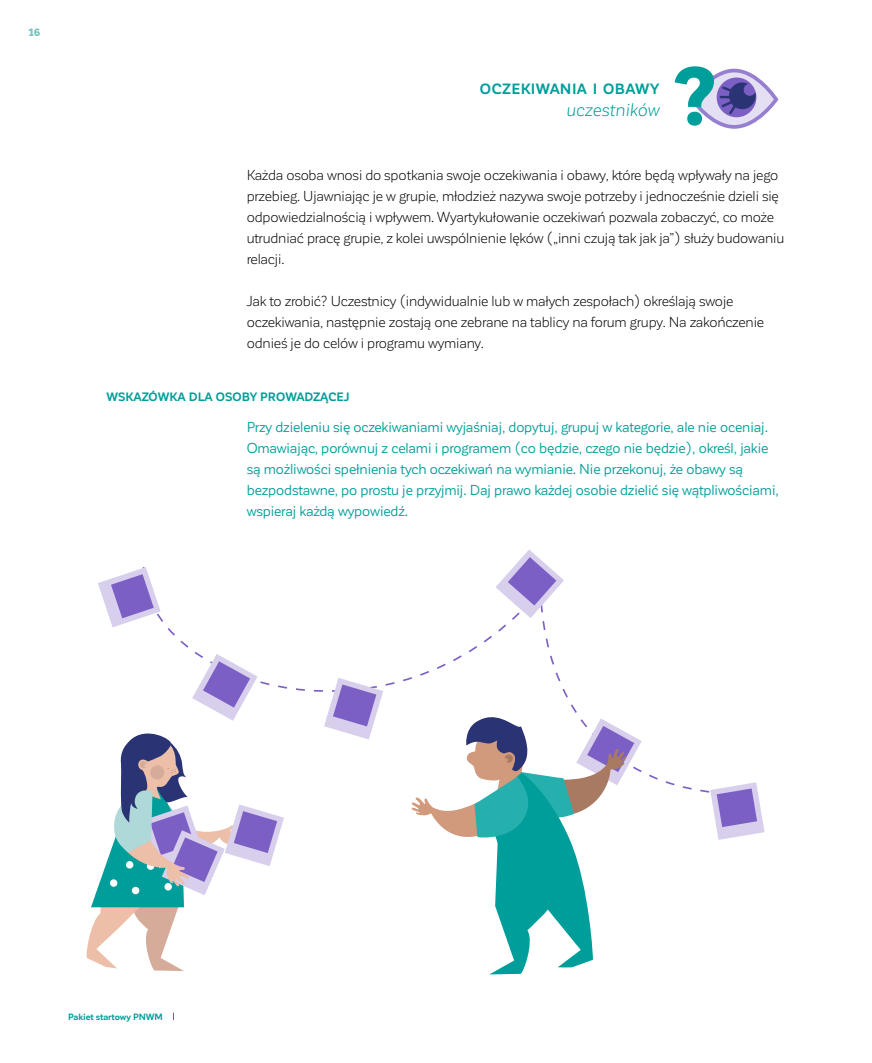
<style>
.page{position:relative;width:872px;height:1063px;background:#fff}
.page>*{position:absolute;margin:0;border:0;box-sizing:border-box;transform-origin:0 0}
.t1{font:italic 18px "Corporative Sans";letter-spacing:.005em;color:#009e9a}
.t2{font:700 14.7px "Corporative Sans";letter-spacing:.025em;color:#009e9a}
.t3{font:14.25px/21px "Corporative Sans";letter-spacing:-.015em;color:#000}
.t4{font:14.25px/21px "Corporative Sans";letter-spacing:-.01em;color:#009e9a}
.t5{font:700 12px "Corporative Sans";color:#009e9a}
.t6{font:900 10.5px "Corporative Sans";color:#7bc4c3}
.t7{font:700 9px "Corporative Sans";letter-spacing:-.01em;color:#009e9a}
</style>
<div class="page">
<svg style="left:692px;top:71px;width:84px;height:56px"></svg>
<div style="left:690px;top:69px;width:88px;height:60px;border:4px solid #967fd0;border-radius:50%"></div>
<svg style="left:674px;top:66px;width:81px;height:60px"></svg>
<svg style="left:496px;top:549px;width:68px;height:69px"></svg>
<svg style="left:324px;top:678px;width:59px;height:62px"></svg>
<svg style="left:98px;top:567px;width:63px;height:60px"></svg>
<svg style="left:710px;top:782px;width:54px;height:58px"></svg>
<svg style="left:411px;top:709px;width:230px;height:265px"></svg>
<svg style="left:86px;top:654px;width:198px;height:317px"></svg>
<p class="t6" style="left:29px;top:27px;width:13px">16</p>
<p class="t2" style="left:480px;top:80px;width:181px">OCZEKIWANIA I OBAWY</p>
<p class="t1" style="left:566px;top:100px;width:95px">uczestników</p>
<p class="t3" style="left:247px;top:165px;width:539px">Każda osoba wnosi do spotkania swoje oczekiwania i obawy, które będą wpływały na jego przebieg. Ujawniając je w grupie, młodzież nazywa swoje potrzeby i jednocześnie dzieli się odpowiedzialnością i wpływem. Wyartykułowanie oczekiwań pozwala zobaczyć, co może utrudniać pracę grupie, z kolei uwspólnienie lęków („inni czują tak jak ja”) służy budowaniu relacji.</p>
<p class="t3" style="left:247px;top:291px;width:519px">Jak to zrobić? Uczestnicy (indywidualnie lub w małych zespołach) określają swoje oczekiwania, następnie zostają one zebrane na tablicy na forum grupy. Na zakończenie odnieś je do celów i programu wymiany.</p>
<p class="t5" style="left:106px;top:391px;width:245px">WSKAZÓWKA DLA OSOBY PROWADZĄCEJ</p>
<p class="t4" style="left:247px;top:417px;width:533px">Przy dzieleniu się oczekiwaniami wyjaśniaj, dopytuj, grupuj w kategorie, ale nie oceniaj.<br>Omawiając, porównuj z celami i programem (co będzie, czego nie będzie), określ, jakie są możliwości spełnienia tych oczekiwań na wymianie. Nie przekonuj, że obawy są bezpodstawne, po prostu je przyjmij. Daj prawo każdej osobie dzielić się wątpliwościami, wspieraj każdą wypowiedź.</p>
<p class="t7" style="left:68px;top:1012px;width:96px">PAKIET STARTOWY PNWM</p>
</div>
